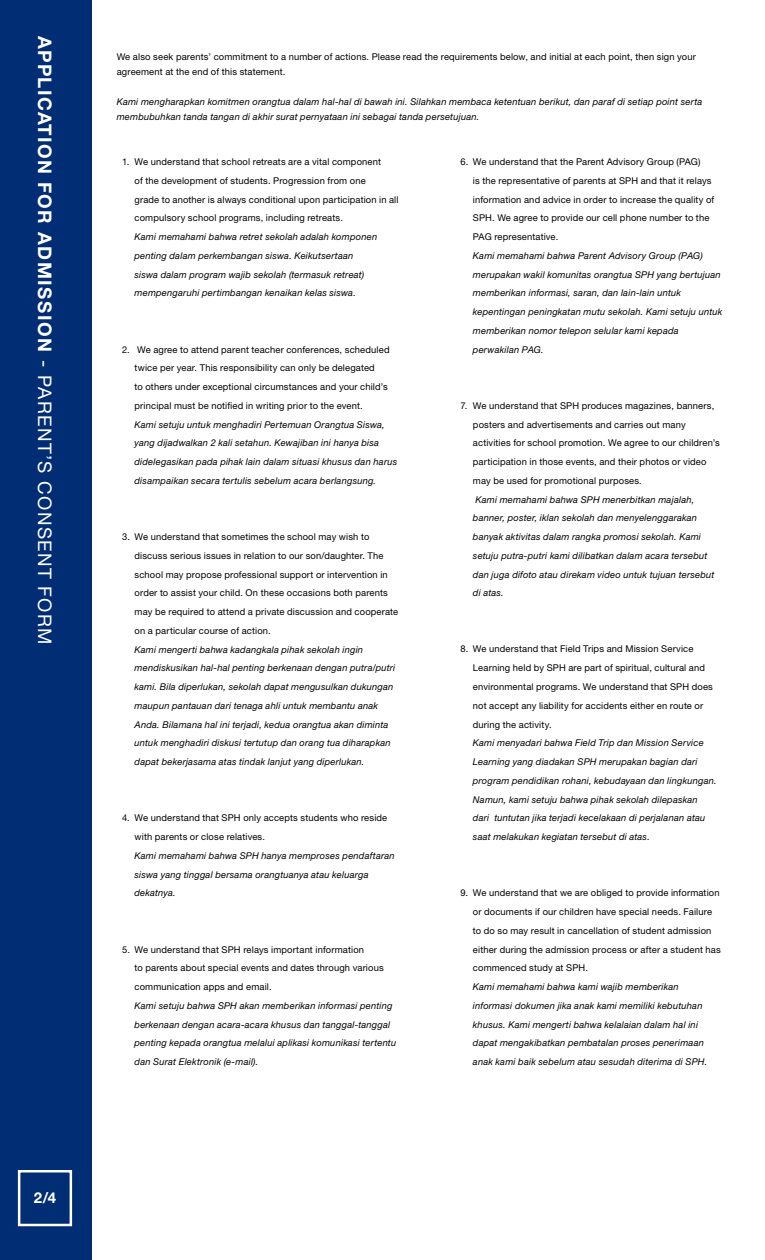
<style>
.page{position:relative;width:765px;height:1260px;background:#fff}
.page>*{position:absolute;margin:0;border:0;box-sizing:border-box;transform-origin:0 0}
.t1{font:700 18.75px "Helvetica Neue LT Std";letter-spacing:.075em;color:#fff}
.t2{font:700 15px "Helvetica Neue LT Std";color:#fff}
.t3{font:italic 9.38px/18.8px "Helvetica Neue LT Std";letter-spacing:.02em;color:#000}
.t4{font:9.38px/18.8px "Helvetica Neue LT Std";letter-spacing:.015em;color:#000}
.s1{font-weight:400}
</style>
<div class="page">
<div style="left:0;top:0;width:91px;height:1260px;background:#002d74"></div>
<div style="left:18px;top:1170px;width:54px;height:56px;border:2px solid #fff"></div>
<h1 class="t1" style="left:57px;top:36px;width:610px;rotate:90deg">APPLICATION FOR ADMISSION <span class="s1">- PARENT’S CONSENT FORM</span></h1>
<h2 class="t2" style="left:34px;top:1189px;width:24px">2/4</h2>
<p class="t4" style="left:117px;top:49px;width:581px;line-height:15px">We also seek parents’ commitment to a number of actions. Please read the requirements below, and initial at each point, then sign your agreement at the end of this statement.</p>
<p class="t3" style="left:117px;top:94px;width:587px;line-height:15px">Kami mengharapkan komitmen orangtua dalam hal-hal di bawah ini. Silahkan membaca ketentuan berikut, dan paraf di setiap point serta membubuhkan tanda tangan di akhir surat pernyataan ini sebagai tanda persetujuan.</p>
<p class="t4" style="left:135px;top:152px;width:265px;text-indent:-12px">1. We understand that school retreats are a vital component<br>of the development of students. Progression from one<br>grade to another is always conditional upon participation in all compulsory school programs, including retreats.</p>
<p class="t3" style="left:135px;top:227px;width:244px">Kami memahami bahwa retret sekolah adalah komponen penting dalam perkembangan siswa. Keikutsertaan siswa dalam program wajib sekolah (termasuk retreat) mempengaruhi pertimbangan kenaikan kelas siswa.</p>
<p class="t4" style="left:473px;top:152px;width:243px;text-indent:-12px">6. We understand that the Parent Advisory Group (PAG)<br>is the representative of parents at SPH and that it relays information and advice in order to increase the quality of SPH. We agree to provide our cell phone number to the PAG representative.</p>
<p class="t3" style="left:473px;top:246px;width:251px">Kami memahami bahwa Parent Advisory Group (PAG) merupakan wakil komunitas orangtua SPH yang bertujuan memberikan informasi, saran, dan lain-lain untuk kepentingan peningkatan mutu sekolah. Kami setuju untuk memberikan nomor telepon selular kami kepada perwakilan PAG.</p>
<p class="t4" style="left:135px;top:340px;width:257px;text-indent:-12px">2. We agree to attend parent teacher conferences, scheduled twice per year. This responsibility can only be delegated<br>to others under exceptional circumstances and your child’s principal must be notified in writing prior to the event.</p>
<p class="t3" style="left:135px;top:415px;width:264px">Kami setuju untuk menghadiri Pertemuan Orangtua Siswa, yang dijadwalkan 2 kali setahun. Kewajiban ini hanya bisa didelegasikan pada pihak lain dalam situasi khusus dan harus disampaikan secara tertulis sebelum acara berlangsung.</p>
<p class="t4" style="left:473px;top:396px;width:248px;text-indent:-12px">7. We understand that SPH produces magazines, banners, posters and advertisements and carries out many activities for school promotion. We agree to our children’s participation in those events, and their photos or video may be used for promotional purposes.</p>
<p class="t3" style="left:473px;top:490px;width:243px">Kami memahami bahwa SPH menerbitkan majalah, banner, poster, iklan sekolah dan menyelenggarakan banyak aktivitas dalam rangka promosi sekolah. Kami setuju putra-putri kami dilibatkan dalam acara tersebut dan juga difoto atau direkam video untuk tujuan tersebut di atas.</p>
<p class="t4" style="left:135px;top:527px;width:265px;text-indent:-12px">3. We understand that sometimes the school may wish to discuss serious issues in relation to our son/daughter. The school may propose professional support or intervention in order to assist your child. On these occasions both parents may be required to attend a private discussion and cooperate on a particular course of action.</p>
<p class="t3" style="left:135px;top:640px;width:262px">Kami mengerti bahwa kadangkala pihak sekolah ingin mendiskusikan hal-hal penting berkenaan dengan putra/putri kami. Bila diperlukan, sekolah dapat mengusulkan dukungan maupun pantauan dari tenaga ahli untuk membantu anak Anda. Bilamana hal ini terjadi, kedua orangtua akan diminta untuk menghadiri diskusi tertutup dan orang tua diharapkan dapat bekerjasama atas tindak lanjut yang diperlukan.</p>
<p class="t4" style="left:473px;top:640px;width:242px;text-indent:-12px">8. We understand that Field Trips and Mission Service Learning held by SPH are part of spiritual, cultural and environmental programs. We understand that SPH does not accept any liability for accidents either en route or during the activity.</p>
<p class="t3" style="left:473px;top:733px;width:245px">Kami menyadari bahwa Field Trip dan Mission Service Learning yang diadakan SPH merupakan bagian dari program pendidikan rohani, kebudayaan dan lingkungan.<br>Namun, kami setuju bahwa pihak sekolah dilepaskan<br>dari tuntutan jika terjadi kecelakaan di perjalanan atau saat melakukan kegiatan tersebut di atas.</p>
<p class="t4" style="left:135px;top:808px;width:254px;text-indent:-12px">4. We understand that SPH only accepts students who reside with parents or close relatives.</p>
<p class="t3" style="left:135px;top:846px;width:262px">Kami memahami bahwa SPH hanya memproses pendaftaran siswa yang tinggal bersama orangtuanya atau keluarga dekatnya.</p>
<p class="t4" style="left:473px;top:883px;width:249px;text-indent:-12px">9. We understand that we are obliged to provide information or documents if our children have special needs. Failure to do so may result in cancellation of student admission either during the admission process or after a student has commenced study at SPH.</p>
<p class="t3" style="left:473px;top:977px;width:236px">Kami memahami bahwa kami wajib memberikan informasi dokumen jika anak kami memiliki kebutuhan khusus. Kami mengerti bahwa kelalaian dalam hal ini dapat mengakibatkan pembatalan proses penerimaan anak kami baik sebelum atau sesudah diterima di SPH.</p>
<p class="t4" style="left:135px;top:940px;width:251px;text-indent:-12px">5. We understand that SPH relays important information<br>to parents about special events and dates through various communication apps and email.</p>
<p class="t3" style="left:135px;top:996px;width:263px">Kami setuju bahwa SPH akan memberikan informasi penting berkenaan dengan acara-acara khusus dan tanggal-tanggal penting kepada orangtua melalui aplikasi komunikasi tertentu dan Surat Elektronik (e-mail).</p>
</div>
